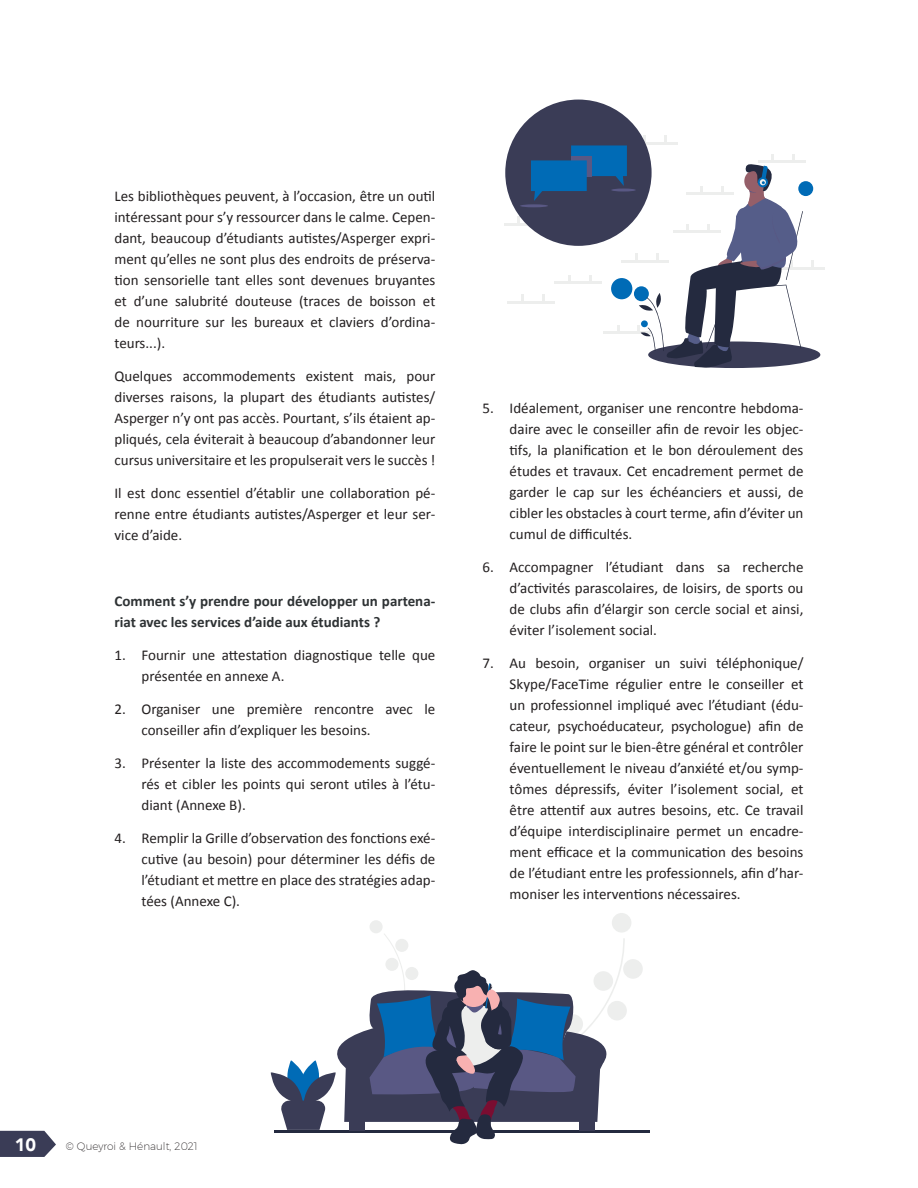
<style>
.page{position:relative;width:918px;height:1188px;background:#fff}
.page>*{position:absolute;margin:0;border:0;box-sizing:border-box;transform-origin:0 0}
.t1{font:900 18px "Avenir";color:#fff}
.t2{font:15px/21px "Calibri";color:#231f20;text-align:justify}
.t3{font:700 15px/21px "Calibri";color:#2e3234}
.t4{font:200 10.5px "Montserrat";color:#231f20}
</style>
<div class="page">
<svg style="left:0;top:1131px;width:56px;height:26px"></svg>
<div style="left:370px;top:920px;width:13px;height:13px;background:#edeeed;border-radius:50%"></div>
<div style="left:612px;top:913px;width:19px;height:20px;background:#edeeed;border-radius:50%"></div>
<div style="left:623px;top:959px;width:20px;height:20px;background:#edeeed;border-radius:50%"></div>
<div style="left:607px;top:1001px;width:20px;height:19px;background:#edeeed;border-radius:50%"></div>
<hr style="left:274px;top:1130px;width:375px;height:3px;background:#242a3f">
<svg style="left:271px;top:934px;width:355px;height:210px"></svg>
<div style="left:648px;top:341px;width:172px;height:27px;background:#3a3c56;border-radius:50%"></div>
<hr style="left:758px;top:160px;width:48px;height:3px;background:#edeeed">
<hr style="left:630px;top:142px;width:48px;height:3px;background:#edeeed">
<svg style="left:664px;top:136px;width:3px;height:6px"></svg>
<svg style="left:643px;top:136px;width:3px;height:6px"></svg>
<hr style="left:603px;top:331px;width:48px;height:3px;background:#edeeed">
<svg style="left:617px;top:325px;width:3px;height:6px"></svg>
<hr style="left:508px;top:301px;width:47px;height:3px;background:#edeeed">
<svg style="left:542px;top:295px;width:3px;height:6px"></svg>
<svg style="left:521px;top:295px;width:3px;height:6px"></svg>
<hr style="left:504px;top:223px;width:48px;height:3px;background:#edeeed">
<svg style="left:517px;top:217px;width:3px;height:6px"></svg>
<hr style="left:555px;top:281px;width:47px;height:3px;background:#edeeed">
<svg style="left:589px;top:275px;width:3px;height:6px"></svg>
<svg style="left:568px;top:275px;width:3px;height:6px"></svg>
<hr style="left:622px;top:260px;width:47px;height:3px;background:#edeeed">
<hr style="left:777px;top:267px;width:48px;height:3px;background:#edeeed">
<svg style="left:811px;top:261px;width:3px;height:6px"></svg>
<div style="left:505px;top:100px;width:147px;height:146px;background:#3a3c56;border-radius:50%"></div>
<div style="left:611px;top:278px;width:21px;height:21px;background:#006bb6;border-radius:50%"></div>
<div style="left:798px;top:181px;width:15px;height:15px;background:#006bb6;border-radius:50%"></div>
<svg style="left:635px;top:154px;width:168px;height:214px"></svg>
<svg style="left:531px;top:145px;width:96px;height:56px"></svg>
<hr style="left:611px;top:189px;width:25px;height:3px;background:#595884;border-radius:50%">
<hr style="left:520px;top:204px;width:28px;height:3px;background:#595884;border-radius:50%">
<p class="t2" style="left:114px;top:184px;width:322px">Les bibliothèques peuvent, à l’occasion, être un outil intéressant pour s’y ressourcer dans le calme. Cepen&shy;dant, beaucoup d’étudiants autistes/Asperger expri&shy;ment qu’elles ne sont plus des endroits de préserva&shy;tion sensorielle tant elles sont devenues bruyantes et d’une salubrité douteuse (traces de boisson et de nourriture sur les bureaux et claviers d’ordina&shy;teurs...).</p>
<p class="t2" style="left:114px;top:364px;width:322px">Quelques accommodements existent mais, pour diverses raisons, la plupart des étudiants autistes/ Asperger n’y ont pas accès. Pourtant, s’ils étaient ap&shy;pliqués, cela éviterait à beaucoup d’abandonner leur cursus universitaire et les propulserait vers le succès !</p>
<p class="t2" style="left:114px;top:481px;width:322px">Il est donc essentiel d’établir une collaboration pé&shy;renne entre étudiants autistes/Asperger et leur ser&shy;vice d’aide.</p>
<p class="t3" style="left:114px;top:589px;width:322px">Comment s’y prendre pour développer un partena&shy;riat avec les services d’aide aux étudiants ?</p>
<p class="t2" style="left:141px;top:643px;width:295px;text-indent:-27px">1. Fournir une attestation diagnostique telle que présentée en annexe A.</p>
<p class="t2" style="left:141px;top:697px;width:295px;text-indent:-27px">2. Organiser une première rencontre avec le conseiller afin d’expliquer les besoins.</p>
<p class="t2" style="left:141px;top:751px;width:295px;text-indent:-27px">3. Présenter la liste des accommodements suggé&shy;rés et cibler les points qui seront utiles à l’étu&shy;diant (Annexe B).</p>
<p class="t2" style="left:141px;top:826px;width:295px;text-indent:-27px">4. Remplir la Grille d’observation des fonctions exé&shy;cutive (au besoin) pour déterminer les défis de l’étudiant et mettre en place des stratégies adap&shy;tées (Annexe C).</p>
<p class="t2" style="left:510px;top:397px;width:295px;text-indent:-27px">5. Idéalement, organiser une rencontre hebdoma&shy;daire avec le conseiller afin de revoir les objec&shy;tifs, la planification et le bon déroulement des études et travaux. Cet encadrement permet de garder le cap sur les échéanciers et aussi, de cibler les obstacles à court terme, afin d’éviter un cumul de difficultés.</p>
<p class="t2" style="left:510px;top:556px;width:295px;text-indent:-27px">6. Accompagner l’étudiant dans sa recherche d’activités parascolaires, de loisirs, de sports ou de clubs afin d’élargir son cercle social et ainsi, éviter l’isolement social.</p>
<p class="t2" style="left:510px;top:652px;width:295px;text-indent:-27px">7. Au besoin, organiser un suivi téléphonique/ Skype/FaceTime régulier entre le conseiller et un professionnel impliqué avec l’étudiant (édu&shy;cateur, psychoéducateur, psychologue) afin de faire le point sur le bien-être général et contrôler éventuellement le niveau d’anxiété et/ou symp&shy;tômes dépressifs, éviter l’isolement social, et être attentif aux autres besoins, etc. Ce travail d’équipe interdisciplinaire permet un encadre&shy;ment efficace et la communication des besoins de l’étudiant entre les professionnels, afin d’har&shy;moniser les interventions nécessaires.</p>
<p class="t1" style="left:15px;top:1129px;width:23px">10</p>
<p class="t4" style="left:66px;top:1138px;width:133px">© Queyroi &amp; Hénault, 2021</p>
</div>
